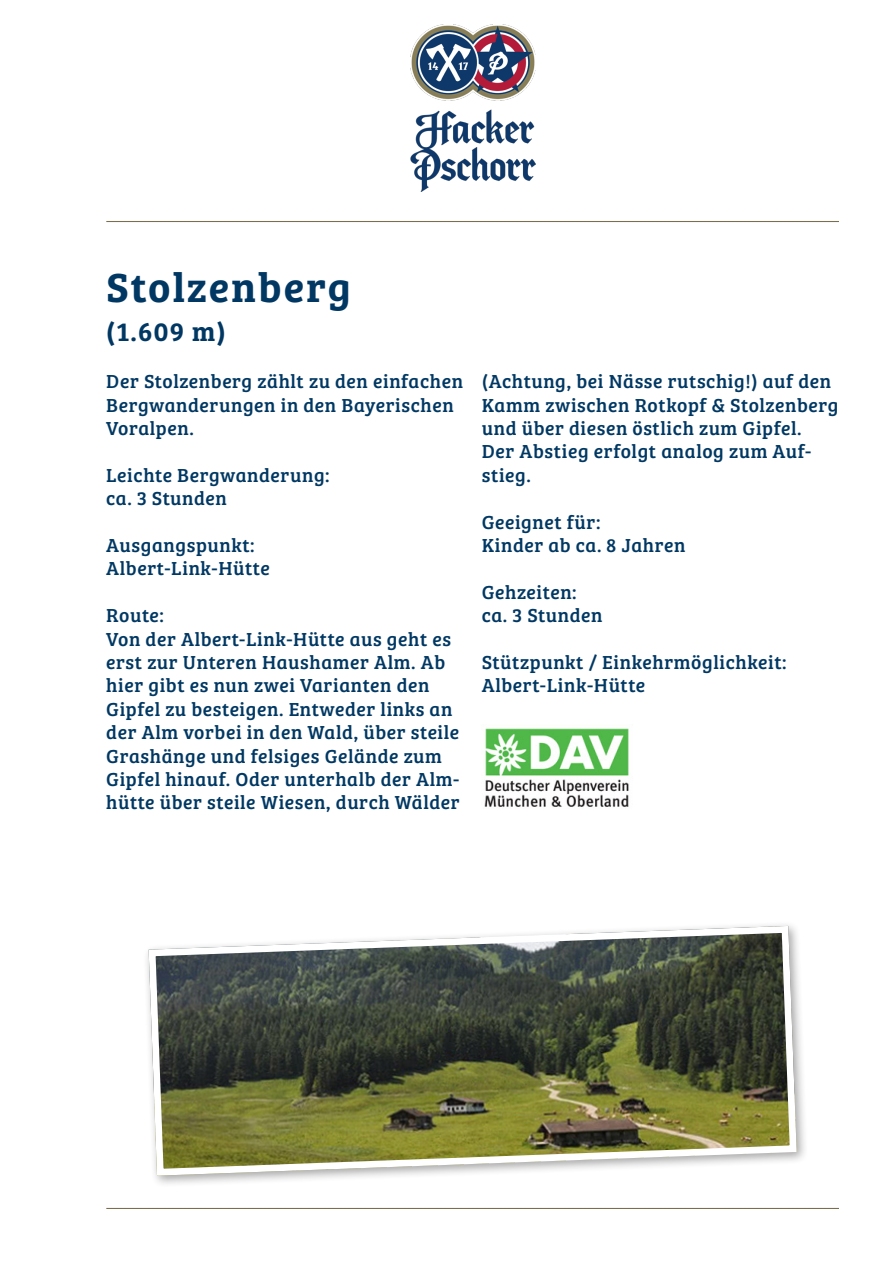
<style>
.page{position:relative;width:893px;height:1263px;background:#fff}
.page>*{position:absolute;margin:0;border:0;box-sizing:border-box;transform-origin:0 0}
.t1{font:42px "Bree Serif Sb";letter-spacing:.05em;color:#013863}
.t2{font:27px "Bree Serif Sb";color:#013863}
.t3{font:19.5px/23.4px "Bree Serif";letter-spacing:.03em;color:#013863}
</style>
<div class="page">
<hr style="left:106px;top:221px;width:733px;height:1px;background:#7b6e4e">
<hr style="left:106px;top:1208px;width:733px;height:1px;background:#7b6e4e">
<div style="left:143px;top:920px;width:666px;height:268px;background:#231f20;opacity:.4"></div>
<svg style="left:145px;top:922px;width:655px;height:257px"></svg>
<img style="left:484px;top:728px;width:145px;height:79px">
<img style="left:410px;top:25px;width:125px;height:167px">
<p class="t1" style="left:106px;top:255px;width:246px">Stolzenberg</p>
<p class="t2" style="left:106px;top:311px;width:121px">(1.609 m)</p>
<p class="t3" style="left:106px;top:369px;width:358px">Der Stolzenberg zählt zu den einfachen<br>Bergwanderungen in den Bayerischen<br>Voralpen.</p>
<p class="t3" style="left:106px;top:462px;width:225px">Leichte Bergwanderung:</p>
<p class="t3" style="left:106px;top:486px;width:122px">ca. 3 Stunden</p>
<p class="t3" style="left:106px;top:532px;width:150px">Ausgangspunkt:</p>
<p class="t3" style="left:106px;top:556px;width:165px">Albert-Link-Hütte</p>
<p class="t3" style="left:106px;top:603px;width:59px">Route:</p>
<p class="t3" style="left:106px;top:626px;width:355px">Von der Albert-Link-Hütte aus geht es erst zur Unteren Haushamer Alm. Ab hier gibt es nun zwei Varianten den Gipfel zu besteigen. Entweder links an der Alm vorbei in den Wald, über steile Grashänge und felsiges Gelände zum Gipfel hinauf. Oder unterhalb der Alm&shy;hütte über steile Wiesen, durch Wälder</p>
<p class="t3" style="left:482px;top:369px;width:358px">(Achtung, bei Nässe rutschig!) auf den<br>Kamm zwischen Rotkopf &amp; Stolzenberg und über diesen östlich zum Gipfel.</p>
<p class="t3" style="left:482px;top:439px;width:331px">Der Abstieg erfolgt analog zum Auf&shy;stieg.</p>
<p class="t3" style="left:482px;top:509px;width:120px">Geeignet für:</p>
<p class="t3" style="left:482px;top:532px;width:205px">Kinder ab ca. 8 Jahren</p>
<p class="t3" style="left:482px;top:579px;width:96px">Gehzeiten:</p>
<p class="t3" style="left:482px;top:603px;width:122px">ca. 3 Stunden</p>
<p class="t3" style="left:482px;top:649px;width:306px">Stützpunkt / Einkehrmöglichkeit:</p>
<p class="t3" style="left:482px;top:673px;width:165px">Albert-Link-Hütte</p>
</div>
